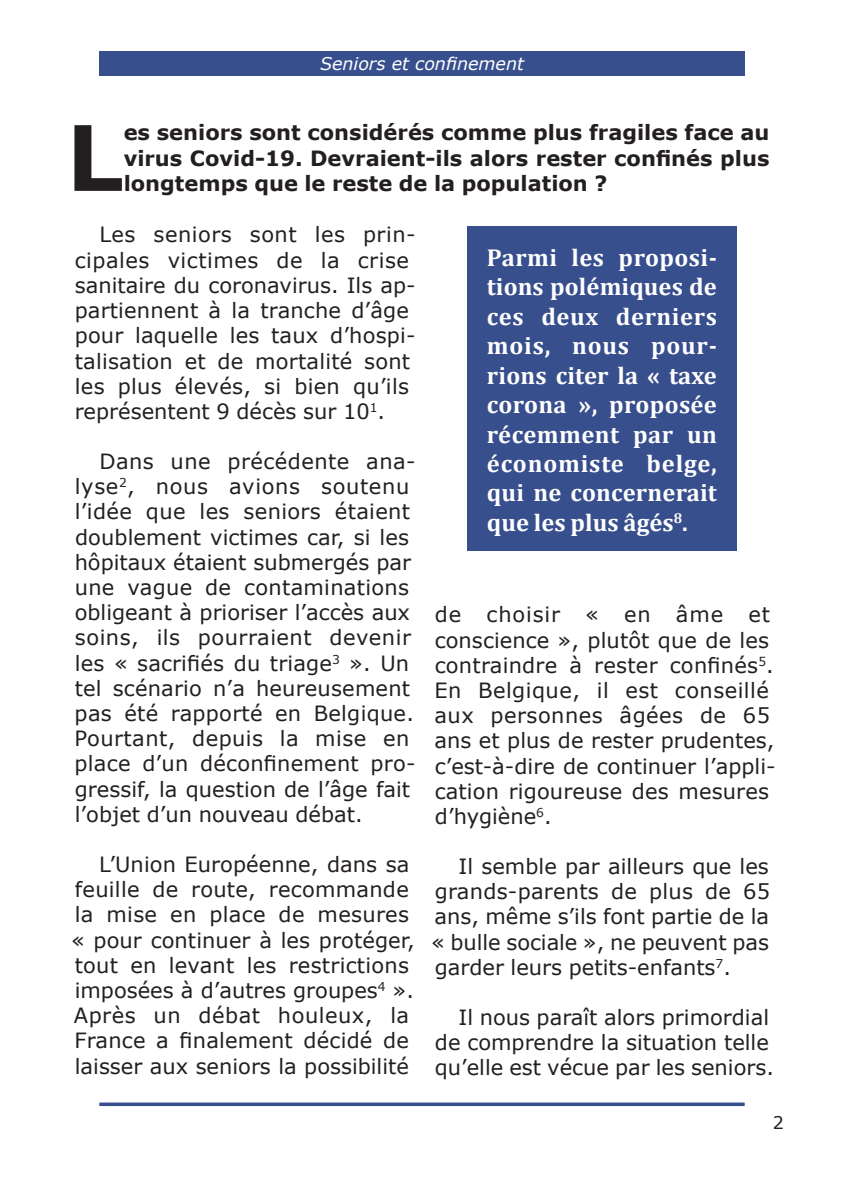
<style>
.page{position:relative;width:844px;height:1191px;background:#fff}
.page>*{position:absolute;margin:0;border:0;box-sizing:border-box;transform-origin:0 0}
.t1{font:700 90.3px "Verdana";color:#231f20}
.t2{font:700 24.5px/29.4px "Cambria";letter-spacing:.01em;color:#fff;text-align:justify}
.t3{font:21px/25.2px "Verdana";letter-spacing:.005em;color:#231f20}
.t4{font:700 21px/25.2px "Verdana";color:#231f20;text-align:justify}
.t5{font:italic 17.5px "Verdana";color:#fff}
.t6{font:17.5px "Verdana";color:#231f20}
</style>
<div class="page">
<svg style="left:99px;top:1102px;width:645px;height:4px;background:#53669c"></svg>
<div style="left:99px;top:51px;width:645px;height:25px;background:#384f8d"></div>
<div style="left:467px;top:226px;width:269px;height:325px;background:#384f8d"></div>
<p class="t5" style="left:320px;top:52px;width:205px">Seniors et confinement</p>
<h1 class="t1" style="left:66px;top:94px;width:59px">L</h1>
<p class="t4" style="left:124px;top:120px;width:647px">es seniors sont considérés comme plus fragiles face au virus Covid-19. Devraient-ils alors rester confinés plus longtemps que le reste de la population ?</p>
<p class="t3" style="left:75px;top:222px;width:342px;text-indent:25px">Les seniors sont les prin&shy;cipales victimes de la crise sanitaire du coronavirus. Ils ap&shy;partiennent à la tranche d’âge pour laquelle les taux d’hospi&shy;talisation et de mortalité sont les plus élevés, si bien qu’ils représentent 9 décès sur 10<sup>1</sup>.</p>
<p class="t3" style="left:74px;top:448px;width:342px;text-indent:25px">Dans une précédente ana&shy;lyse<sup>2</sup>, nous avions soutenu l’idée que les seniors étaient doublement victimes car, si les hôpitaux étaient submergés par une vague de contaminations obligeant à prioriser l’accès aux soins, ils pourraient devenir les « sacrifiés du triage<sup>3</sup> ». Un tel scénario n’a heureusement pas été rapporté en Belgique.<br>Pourtant, depuis la mise en place d’un déconfinement pro&shy;gressif, la question de l’âge fait l’objet d’un nouveau débat.</p>
<p class="t3" style="left:71px;top:851px;width:345px;text-indent:28px">L’Union Européenne, dans sa feuille de route, recommande la mise en place de mesures « pour continuer à les protéger, tout en levant les restrictions imposées à d’autres groupes<sup>4</sup> ».<br>Après un débat houleux, la<br>France a finalement décidé de laisser aux seniors la possibilité</p>
<p class="t2" style="left:487px;top:242px;width:231px">Parmi les proposi&shy;tions polémiques de ces deux derniers mois, nous pour&shy;rions citer la « taxe corona », proposée récemment par un économiste belge, qui ne concernerait que les plus âgés<sup>8</sup>.</p>
<p class="t3" style="left:434px;top:602px;width:342px">de choisir « en âme et conscience », plutôt que de les contraindre à rester confinés<sup>5</sup>.<br>En Belgique, il est conseillé aux personnes âgées de 65 ans et plus de rester prudentes, c’est-à-dire de continuer l’appli&shy;cation rigoureuse des mesures d’hygiène<sup>6</sup>.</p>
<p class="t3" style="left:431px;top:853px;width:340px;text-align:justify;text-indent:27px">Il semble par ailleurs que les grands-parents de plus de 65 ans, même s’ils font partie de la « bulle sociale », ne peuvent pas garder leurs petits-enfants<sup>7</sup>.</p>
<p class="t3" style="left:434px;top:1004px;width:340px;text-indent:24px">Il nous paraît alors primordial de comprendre la situation telle qu’elle est vécue par les seniors.</p>
<p class="t6" style="left:772px;top:1111px;width:13px">2</p>
</div>
